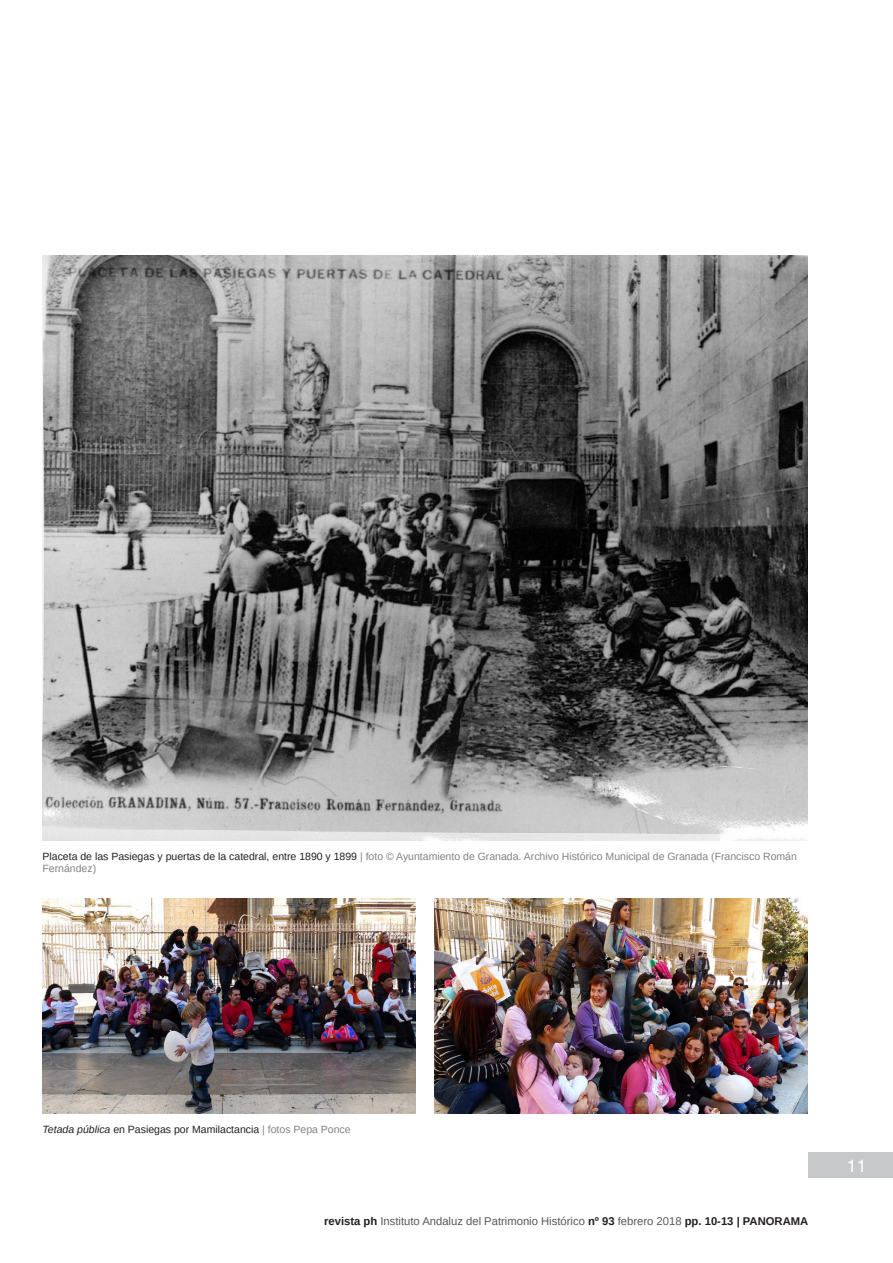
<style>
.page{position:relative;width:893px;height:1263px;background:#fff}
.page>*{position:absolute;margin:0;border:0;box-sizing:border-box;transform-origin:0 0}
.t1{font:18px "Swiss 721 BT";color:#fff}
.t2{font:11.25px "Arimo";color:#57585a}
.Pie_de_Foto{font:10.5px/12.6px "Arimo";color:#808285}
.Pie_de_Foto-2{font:10.5px "Arimo";color:#231f20}
.s1{color:#231f20}
.s2{font-style:italic}
.s3{color:#808285}
.s4{font-weight:700;color:#231f20}
</style>
<div class="page">
<div style="left:808px;top:1152px;width:85px;height:26px;background:#c7c8ca"></div>
<img style="left:43px;top:255px;width:765px;height:585px">
<img style="left:43px;top:899px;width:373px;height:214px">
<img style="left:435px;top:899px;width:373px;height:214px">
<p class="Pie_de_Foto" style="left:43px;top:850px;width:756px"><span class="s1">Placeta de las Pasiegas y puertas de la catedral, entre 1890 y 1899</span> | foto © Ayuntamiento de Granada. Archivo Histórico Municipal de Granada (Francisco Román<br>Fernández)</p>
<p class="Pie_de_Foto-2" style="left:43px;top:1122px;width:310px"><span class="s2">Tetada pública</span> en Pasiegas por Mamilactancia <span class="s3">| fotos Pepa Ponce</span></p>
<p class="t2" style="left:324px;top:1213px;width:486px"><span class="s4">revista ph</span> Instituto Andaluz del Patrimonio Histórico <span class="s4">nº 93</span> febrero 2018 <span class="s4">pp. 10-13 | PANORAMA</span></p>
<h1 class="t1" style="left:847px;top:1154px;width:21px">11</h1>
</div>
